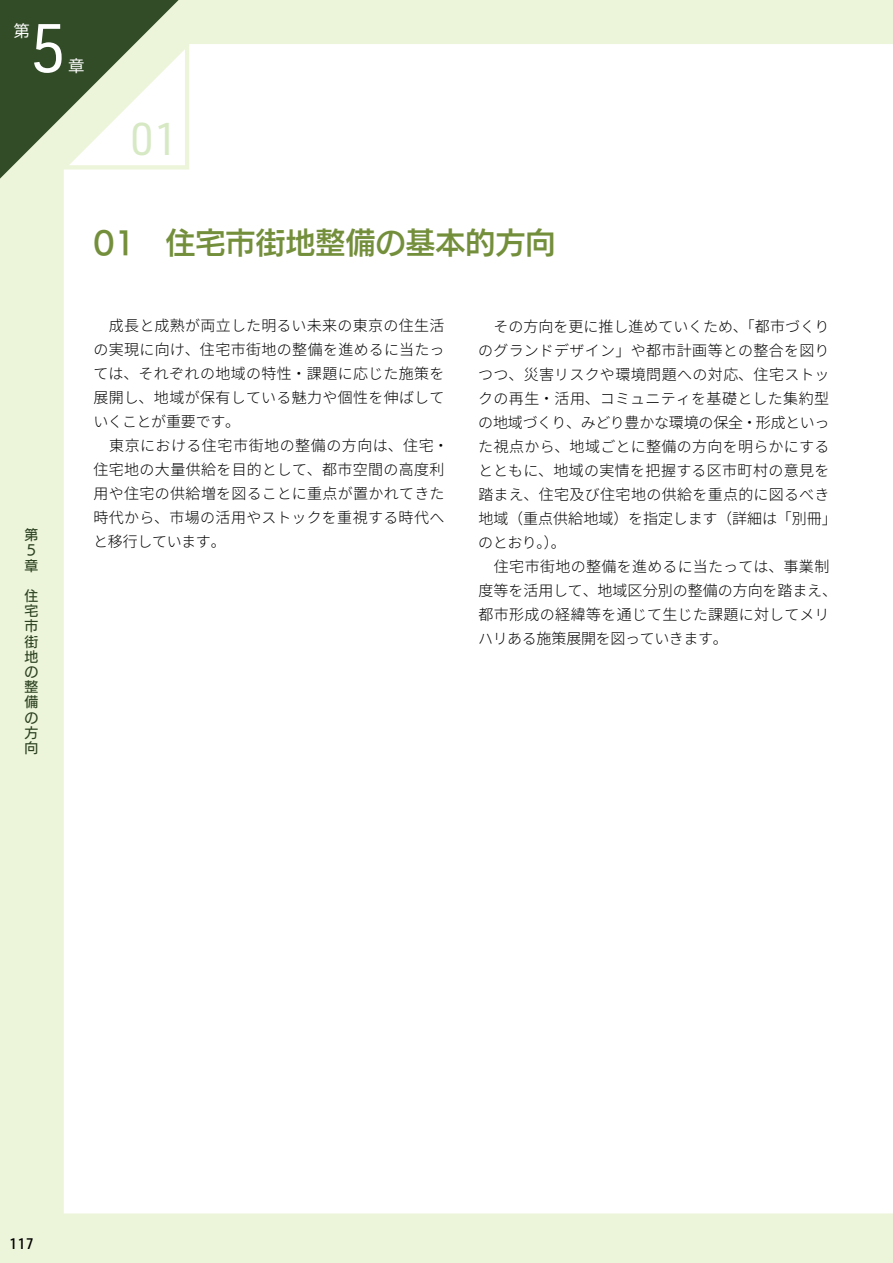
<style>
.page{position:relative;width:893px;height:1263px;background:#ecf4d9}
.page>*{position:absolute;margin:0;border:0;box-sizing:border-box;transform-origin:0 0}
.t1{font:67.5px "URWDIN";color:#fff}
.t2{font:45px "URWDIN";color:#d6e9c4}
.t3{font:30px "UD Kakugo Large Pr 6 N DB";color:#748f3c}
.t4{font:16.5px "Source Han Sans";color:#fff}
.t5{font:300 15px/24px "Source Han Sans";letter-spacing:.02em;color:#000}
.t6{font:500 15px "URWDIN";color:#000}
.t7{font:13.8px/15.1px "UD Kakugo Large Pr 6 N M";color:#2b4120}
</style>
<div class="page">
<div style="left:64px;top:44px;width:829px;height:1169px;background:#fff"></div>
<svg style="left:0;top:0;width:191px;height:179px"></svg>
<p class="t4" style="left:14px;top:22px;width:18px">第</p>
<h1 class="t1" style="left:30px;top:4px;width:38px">5</h1>
<p class="t4" style="left:68px;top:56px;width:18px">章</p>
<h2 class="t2" style="left:130px;top:110px;width:50px">01</h2>
<p class="t7" style="left:24px;top:528px;width:15px">第<br>５章</p>
<p class="t7" style="left:24px;top:589px;width:15px;text-align:justify">住宅市街地の整備の方向</p>
<h3 class="t3" style="left:93px;top:226px;width:464px">01 住宅市街地整備の基本的方向</h3>
<p class="t5" style="left:93px;top:314px;width:357px">　成長と成熟が両立した明るい未来の東京の住生活の実現に向け、住宅市街地の整備を進めるに当たっては、それぞれの地域の特性・課題に応じた施策を展開し、地域が保有している魅力や個性を伸ばしていくことが重要です。<br>　東京における住宅市街地の整備の方向は、住宅・住宅地の大量供給を目的として、都市空間の高度利用や住宅の供給増を図ることに重点が置かれてきた時代から、市場の活用やストックを重視する時代へと移行しています。</p>
<p class="t5" style="left:478px;top:315px;width:360px">　その方向を更に推し進めていくため、「都市づくりのグランドデザイン」や都市計画等との整合を図りつつ、災害リスクや環境問題への対応、住宅ストックの再生・活用、コミュニティを基礎とした集約型の地域づくり、みどり豊かな環境の保全・形成といった視点から、地域ごとに整備の方向を明らかにするとともに、地域の実情を把握する区市町村の意見を踏まえ、住宅及び住宅地の供給を重点的に図るべき地域（重点供給地域）を指定します（詳細は「別冊」のとおり。）。<br>　住宅市街地の整備を進めるに当たっては、事業制度等を活用して、地域区分別の整備の方向を踏まえ、都市形成の経緯等を通じて生じた課題に対してメリハリある施策展開を図っていきます。</p>
<p class="t6" style="left:10px;top:1234px;width:26px">117</p>
</div>
